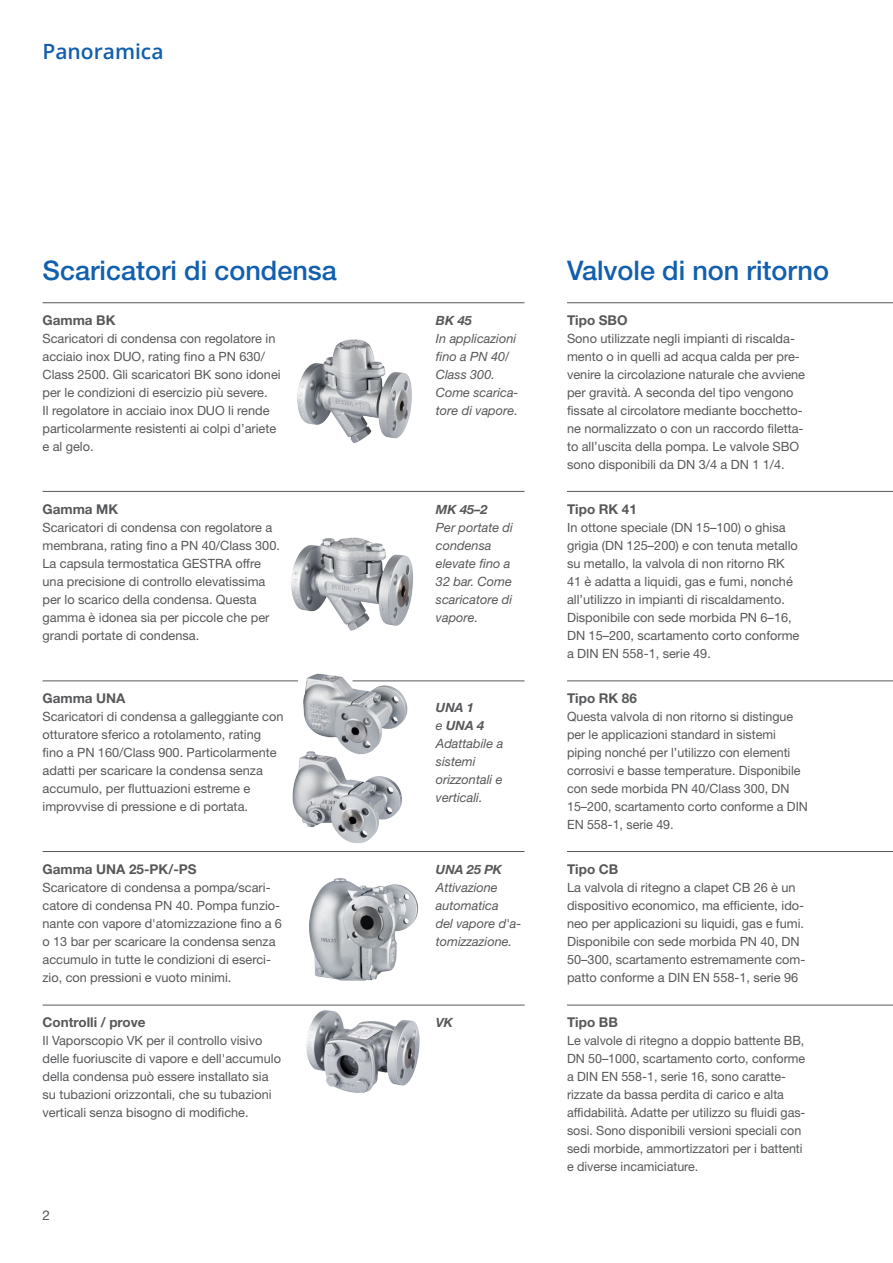
<style>
.page{position:relative;width:893px;height:1263px;background:#fff}
.page>*{position:absolute;margin:0;border:0;box-sizing:border-box;transform-origin:0 0}
.t1{font:500 27px "Helvetica Neue LT Pro";color:#115fad}
.t2{font:600 21px "Open Sans";color:#115fad}
.t3{font:700 13.5px "Helvetica Neue LT Pro";color:#57585a}
.t4{font:13.5px "Helvetica Neue LT Pro";color:#57585a}
.t5{font:12.75px/18px "Helvetica Neue LT Pro";color:#57585a}
.t6{font:italic 12.75px/18px "Helvetica Neue LT Pro";color:#57585a}
.t7{font:italic 700 12.75px "Helvetica Neue LT Pro";color:#57585a}
.s1{font-weight:700}
</style>
<div class="page">
<img style="left:297px;top:339px;width:115px;height:104px">
<img style="left:291px;top:537px;width:122px;height:94px">
<img style="left:309px;top:878px;width:109px;height:103px">
<img style="left:285px;top:1004px;width:159px;height:89px">
<img style="left:287px;top:673px;width:132px;height:79px">
<img style="left:292px;top:752px;width:110px;height:92px">
<hr style="left:43px;top:302px;width:481px;height:1px;background:#57585a">
<hr style="left:567px;top:302px;width:326px;height:1px;background:#57585a">
<hr style="left:567px;top:491px;width:326px;height:1px;background:#57585a">
<hr style="left:567px;top:681px;width:326px;height:1px;background:#57585a">
<hr style="left:567px;top:851px;width:326px;height:1px;background:#57585a">
<hr style="left:567px;top:1005px;width:326px;height:1px;background:#57585a">
<hr style="left:43px;top:491px;width:481px;height:1px;background:#57585a">
<hr style="left:43px;top:681px;width:255px;height:1px;background:#57585a">
<hr style="left:352px;top:681px;width:172px;height:1px;background:#57585a">
<hr style="left:43px;top:851px;width:481px;height:1px;background:#57585a">
<hr style="left:43px;top:1005px;width:481px;height:1px;background:#57585a">
<h2 class="t2" style="left:43px;top:37px;width:123px">Panoramica</h2>
<h1 class="t1" style="left:43px;top:254px;width:296px">Scaricatori di condensa</h1>
<p class="t3" style="left:43px;top:312px;width:75px">Gamma BK</p>
<p class="t5" style="left:43px;top:329px;width:240px">Scaricatori di condensa con regolatore in acciaio inox DUO, rating fino a PN 630/ Class 2500. Gli scaricatori BK sono idonei per le condizioni di esercizio più severe.<br>Il regolatore in acciaio inox DUO li rende particolarmente resistenti ai colpi d’ariete e al gelo.</p>
<p class="t3" style="left:43px;top:501px;width:77px">Gamma MK</p>
<p class="t5" style="left:43px;top:518px;width:239px">Scaricatori di condensa con regolatore a membrana, rating fino a PN 40/Class 300.<br>La capsula termostatica GESTRA offre una precisione di controllo elevatissima per lo scarico della condensa. Questa gamma è idonea sia per piccole che per grandi portate di condensa.</p>
<p class="t3" style="left:43px;top:690px;width:85px">Gamma UNA</p>
<p class="t5" style="left:43px;top:707px;width:242px">Scaricatori di condensa a galleggiante con otturatore sferico a rotolamento, rating fino a PN 160/Class 900. Particolarmente adatti per scaricare la condensa senza accumulo, per fluttuazioni estreme e improvvise di pressione e di portata.</p>
<p class="t3" style="left:43px;top:861px;width:156px">Gamma UNA 25-PK/-PS</p>
<p class="t5" style="left:43px;top:878px;width:241px">Scaricatore di condensa a pompa/scari&shy;catore di condensa PN 40. Pompa funzio&shy;nante con vapore d'atomizzazione fino a 6 o 13 bar per scaricare la condensa senza accumulo in tutte le condizioni di eserci&shy;zio, con pressioni e vuoto minimi.</p>
<p class="t3" style="left:43px;top:1014px;width:105px">Controlli / prove</p>
<p class="t5" style="left:43px;top:1031px;width:240px">Il Vaporscopio VK per il controllo visivo delle fuoriuscite di vapore e dell'accumulo della condensa può essere installato sia su tubazioni orizzontali, che su tubazioni verticali senza bisogno di modifiche.</p>
<p class="t4" style="left:43px;top:1207px;width:9px">2</p>
<p class="t7" style="left:436px;top:312px;width:37px">BK 45</p>
<p class="t6" style="left:436px;top:329px;width:84px">In applicazioni fino a PN 40/<br>Class 300.<br>Come scarica&shy;tore di vapore.</p>
<p class="t7" style="left:436px;top:502px;width:53px">MK 45–2</p>
<p class="t6" style="left:436px;top:518px;width:79px">Per portate di condensa elevate fino a<br>32 bar. Come scaricatore di vapore.</p>
<p class="t6" style="left:436px;top:698px;width:69px"><span class="s1">UNA 1<br></span>e <span class="s1">UNA 4<br></span>Adattabile a sistemi orizzontali e verticali.</p>
<p class="t7" style="left:436px;top:862px;width:68px">UNA 25 PK</p>
<p class="t6" style="left:436px;top:878px;width:87px">Attivazione automatica<br>del vapore d'a&shy;tomizzazione.</p>
<p class="t7" style="left:436px;top:1014px;width:19px">VK</p>
<h1 class="t1" style="left:567px;top:254px;width:263px">Valvole di non ritorno</h1>
<p class="t3" style="left:567px;top:312px;width:62px">Tipo SBO</p>
<p class="t5" style="left:567px;top:329px;width:240px">Sono utilizzate negli impianti di riscalda&shy;mento o in quelli ad acqua calda per pre&shy;venire la circolazione naturale che avviene per gravità. A seconda del tipo vengono fissate al circolatore mediante bocchetto&shy;ne normalizzato o con un raccordo filetta&shy;to all’uscita della pompa. Le valvole SBO sono disponibili da DN 3/4 a DN 1 1/4.</p>
<p class="t3" style="left:567px;top:501px;width:71px">Tipo RK 41</p>
<p class="t5" style="left:567px;top:518px;width:234px">In ottone speciale (DN 15–100) o ghisa grigia (DN 125–200) e con tenuta metallo su metallo, la valvola di non ritorno RK 41 è adatta a liquidi, gas e fumi, nonché all’utilizzo in impianti di riscaldamento.<br>Disponibile con sede morbida PN 6–16, DN 15–200, scartamento corto conforme a DIN EN 558-1, serie 49.</p>
<p class="t3" style="left:567px;top:690px;width:71px">Tipo RK 86</p>
<p class="t5" style="left:567px;top:707px;width:242px">Questa valvola di non ritorno si distingue per le applicazioni standard in sistemi piping nonché per l’utilizzo con elementi corrosivi e basse temperature. Disponibile con sede morbida PN 40/Class 300, DN 15–200, scartamento corto conforme a DIN EN 558-1, serie 49.</p>
<p class="t3" style="left:567px;top:861px;width:53px">Tipo CB</p>
<p class="t5" style="left:567px;top:878px;width:240px">La valvola di ritegno a clapet CB 26 è un dispositivo economico, ma efficiente, ido&shy;neo per applicazioni su liquidi, gas e fumi.<br>Disponibile con sede morbida PN 40, DN 50–300, scartamento estremamente com&shy;patto conforme a DIN EN 558-1, serie 96</p>
<p class="t3" style="left:567px;top:1014px;width:52px">Tipo BB</p>
<p class="t5" style="left:567px;top:1031px;width:240px">Le valvole di ritegno a doppio battente BB, DN 50–1000, scartamento corto, conforme a DIN EN 558-1, serie 16, sono caratte&shy;rizzate da bassa perdita di carico e alta affidabilità. Adatte per utilizzo su fluidi gas&shy;sosi. Sono disponibili versioni speciali con sedi morbide, ammortizzatori per i battenti e diverse incamiciature.</p>
</div>
